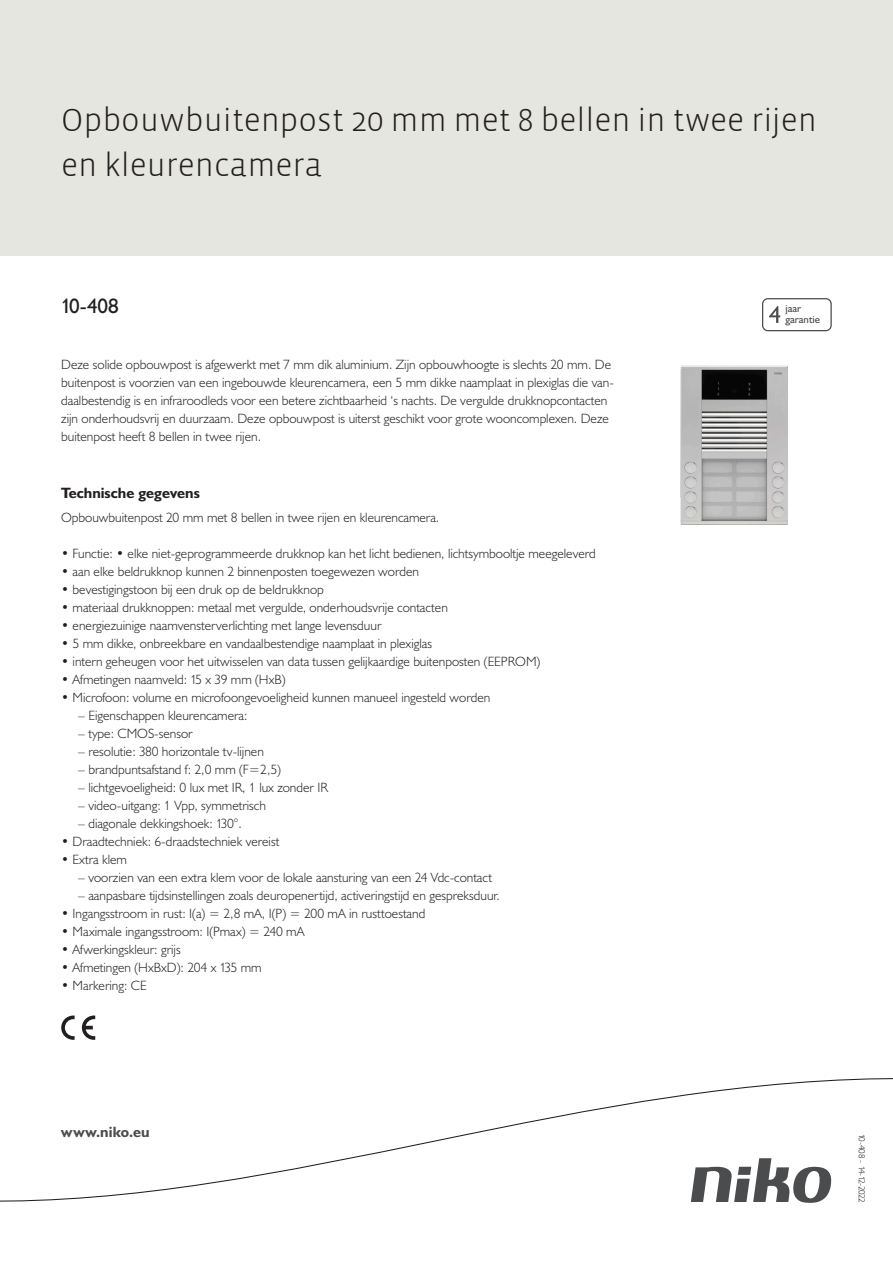
<style>
.page{position:relative;width:893px;height:1263px;background:#fff}
.page>*{position:absolute;margin:0;border:0;box-sizing:border-box;transform-origin:0 0}
.Title_datasheets{font:300 33px/45px "Vista Sans";color:#231f20}
.Article_number{font:21px "Humanist 521 BT";color:#231f20}
.Titles_parts{font:700 15px "Humanist 521 BT";color:#231f20}
.titel_afbeelding{font:700 15px "Humanist 521 BT";letter-spacing:.005em;color:#4b4c4d}
.USP_Bullets{font:300 13.5px "Humanist 521 BT";color:#231f20}
.Platte_tekst_CAB{font:300 13.5px/18px "Humanist 521 BT";color:#231f20}
.USP_Bullets_level_2{font:300 13.5px "Humanist 521 BT";color:#231f20}
.t1{font:10.8px/10.8px "Humanist 521 BT";color:#4b4c4d}
.Revision{font:300 9px "Humanist 521 BT";letter-spacing:-.045em;color:#231f20}
</style>
<div class="page">
<div style="left:0;top:0;width:893px;height:255px;background:#e6e6e0"></div>
<svg style="left:82px;top:1015px;width:13px;height:25px"></svg>
<svg style="left:61px;top:1015px;width:14px;height:25px"></svg>
<svg style="left:762px;top:298px;width:70px;height:33px"></svg>
<svg style="left:0;top:1078px;width:893px;height:125px"></svg>
<img style="left:680px;top:365px;width:108px;height:160px">
<p class="Title_datasheets" style="left:61px;top:98px;width:757px">Opbouwbuitenpost 20 mm met 8 bellen in twee rijen en kleurencamera</p>
<p class="Article_number" style="left:61px;top:293px;width:59px">10-408</p>
<p class="t1" style="left:785px;top:303px;width:36px">jaar garantie</p>
<p class="Platte_tekst_CAB" style="left:61px;top:355px;width:554px">Deze solide opbouwpost is afgewerkt met 7 mm dik aluminium. Zijn opbouwhoogte is slechts 20 mm. De buitenpost is voorzien van een ingebouwde kleurencamera, een 5 mm dikke naamplaat in plexiglas die van&shy;daalbestendig is en infraroodleds voor een betere zichtbaarheid ‘s nachts. De vergulde drukknopcontacten zijn onderhoudsvrij en duurzaam. Deze opbouwpost is uiterst geschikt voor grote wooncomplexen. Deze buitenpost heeft 8 bellen in twee rijen.</p>
<p class="Titles_parts" style="left:61px;top:483px;width:140px">Technische gegevens</p>
<p class="Platte_tekst_CAB" style="left:61px;top:508px;width:380px">Opbouwbuitenpost 20 mm met 8 bellen in twee rijen en kleurencamera.</p>
<p class="USP_Bullets" style="left:61px;top:545px;width:536px">• Functie: • elke niet-geprogrammeerde drukknop kan het licht bedienen, lichtsymbooltje meegeleverd</p>
<p class="USP_Bullets" style="left:61px;top:563px;width:359px">• aan elke beldrukknop kunnen 2 binnenposten toegewezen worden</p>
<p class="USP_Bullets" style="left:61px;top:581px;width:264px">• bevestigingstoon bij een druk op de beldrukknop</p>
<p class="USP_Bullets" style="left:61px;top:599px;width:388px">• materiaal drukknoppen: metaal met vergulde, onderhoudsvrije contacten</p>
<p class="USP_Bullets" style="left:61px;top:617px;width:322px">• energiezuinige naamvensterverlichting met lange levensduur</p>
<p class="USP_Bullets" style="left:61px;top:635px;width:372px">• 5 mm dikke, onbreekbare en vandaalbestendige naamplaat in plexiglas</p>
<p class="USP_Bullets" style="left:61px;top:653px;width:481px">• intern geheugen voor het uitwisselen van data tussen gelijkaardige buitenposten (EEPROM)</p>
<p class="USP_Bullets" style="left:61px;top:671px;width:226px">• Afmetingen naamveld: 15 x 39 mm (HxB)</p>
<p class="USP_Bullets" style="left:61px;top:689px;width:431px">• Microfoon: volume en microfoongevoeligheid kunnen manueel ingesteld worden</p>
<p class="USP_Bullets_level_2" style="left:78px;top:707px;width:171px">– Eigenschappen kleurencamera:</p>
<p class="USP_Bullets_level_2" style="left:78px;top:725px;width:116px">– type: CMOS-sensor</p>
<p class="USP_Bullets_level_2" style="left:78px;top:743px;width:187px">– resolutie: 380 horizontale tv-lijnen</p>
<p class="USP_Bullets_level_2" style="left:78px;top:761px;width:204px">– brandpuntsafstand f: 2,0 mm (F=2,5)</p>
<p class="USP_Bullets_level_2" style="left:78px;top:779px;width:251px">– lichtgevoeligheid: 0 lux met IR, 1 lux zonder IR</p>
<p class="USP_Bullets_level_2" style="left:78px;top:797px;width:189px">– video-uitgang: 1 Vpp, symmetrisch</p>
<p class="USP_Bullets_level_2" style="left:78px;top:815px;width:165px">– diagonale dekkingshoek: 130°.</p>
<p class="USP_Bullets" style="left:61px;top:833px;width:220px">• Draadtechniek: 6-draadstechniek vereist</p>
<p class="USP_Bullets" style="left:61px;top:851px;width:67px">• Extra klem</p>
<p class="USP_Bullets_level_2" style="left:78px;top:869px;width:415px">– voorzien van een extra klem voor de lokale aansturing van een 24 Vdc-contact</p>
<p class="USP_Bullets_level_2" style="left:78px;top:887px;width:423px">– aanpasbare tijdsinstellingen zoals deuropenertijd, activeringstijd en gespreksduur.</p>
<p class="USP_Bullets" style="left:61px;top:905px;width:366px">• Ingangsstroom in rust: I(a) = 2,8 mA, I(P) = 200 mA in rusttoestand</p>
<p class="USP_Bullets" style="left:61px;top:923px;width:245px">• Maximale ingangsstroom: I(Pmax) = 240 mA</p>
<p class="USP_Bullets" style="left:61px;top:941px;width:121px">• Afwerkingskleur: grijs</p>
<p class="USP_Bullets" style="left:61px;top:959px;width:202px">• Afmetingen (HxBxD): 204 x 135 mm</p>
<p class="USP_Bullets" style="left:61px;top:977px;width:87px">• Markering: CE</p>
<p class="titel_afbeelding" style="left:61px;top:1122px;width:90px">www.niko.eu</p>
<p class="Revision" style="left:868px;top:1134px;width:70px;rotate:90deg">10-408 - 14-12-2022</p>
</div>
